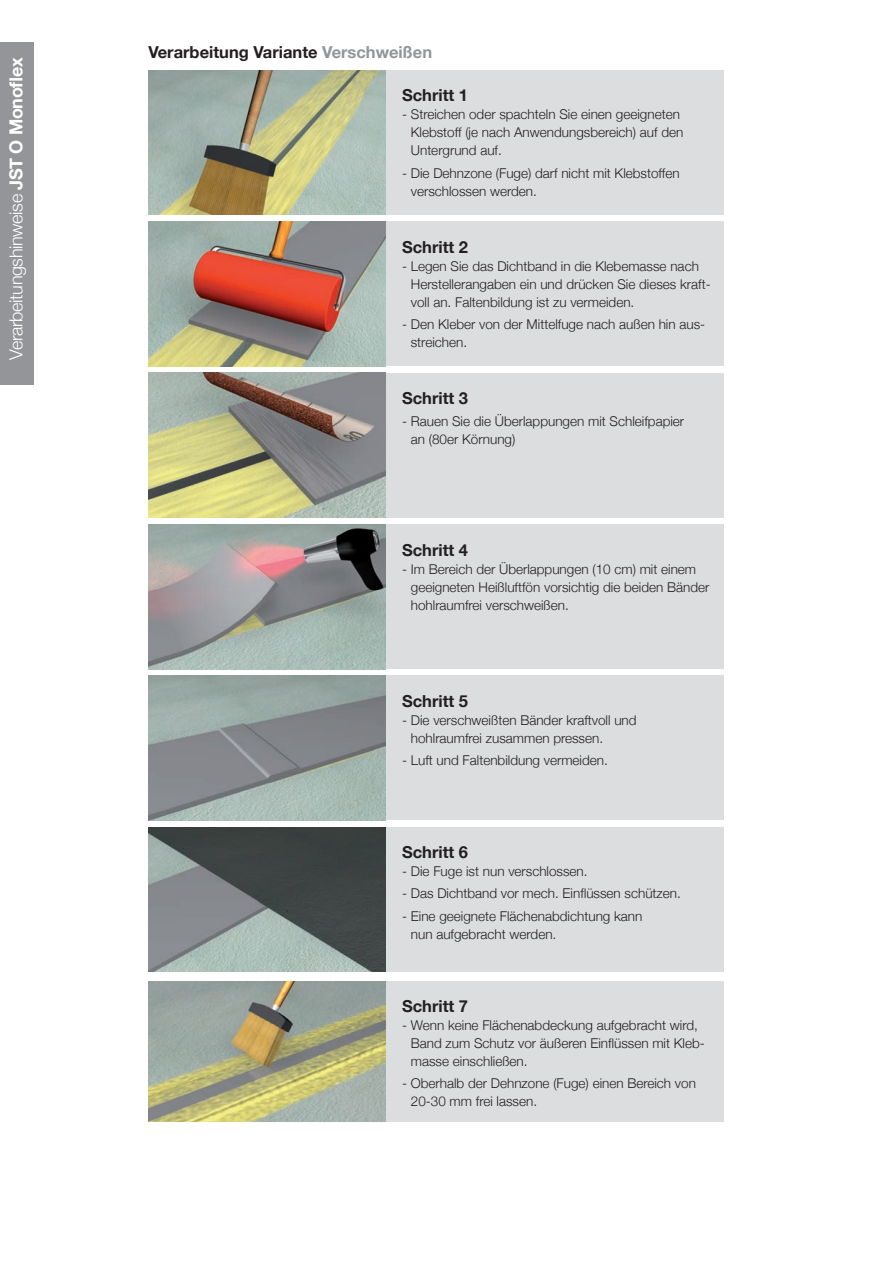
<style>
.page{position:relative;width:893px;height:1263px;background:#fff}
.page>*{position:absolute;margin:0;border:0;box-sizing:border-box;transform-origin:0 0}
.t1{font:300 18px "Helvetica Neue";letter-spacing:-.02em;color:#fff}
.t2{font:700 16.5px "Helvetica Neue";color:#231f20}
.t3{font:300 13.5px/18px "Helvetica Neue";color:#231f20}
.s1{font-weight:700}
.s2{color:#939598}
</style>
<div class="page">
<div style="left:0;top:42px;width:34px;height:343px;background:#939598"></div>
<div style="left:385px;top:525px;width:338px;height:144px;background:#dcdddf"></div>
<img style="left:148px;top:525px;width:237px;height:144px">
<div style="left:385px;top:70px;width:338px;height:145px;background:#dcdddf"></div>
<img style="left:148px;top:70px;width:237px;height:145px">
<div style="left:385px;top:222px;width:338px;height:144px;background:#dcdddf"></div>
<div style="left:385px;top:373px;width:338px;height:145px;background:#dcdddf"></div>
<img style="left:148px;top:222px;width:237px;height:144px">
<img style="left:148px;top:373px;width:237px;height:144px">
<div style="left:385px;top:676px;width:338px;height:144px;background:#dcdddf"></div>
<img style="left:148px;top:676px;width:237px;height:144px">
<div style="left:385px;top:827px;width:338px;height:145px;background:#dcdddf"></div>
<img style="left:148px;top:827px;width:237px;height:145px">
<div style="left:385px;top:981px;width:338px;height:140px;background:#dcdddf"></div>
<img style="left:148px;top:981px;width:237px;height:140px">
<h1 class="t1" style="left:2px;top:360px;width:304px;rotate:-90deg">Verarbeitungshinweise <span class="s1">JST O Monoflex</span></h1>
<p class="t2" style="left:148px;top:39px;width:285px">Verarbeitung Variante <span class="s2">Verschweißen</span></p>
<p class="t2" style="left:402px;top:82px;width:68px">Schritt 1</p>
<p class="t3" style="left:411px;top:105px;width:274px;text-indent:-9px">- Streichen oder spachteln Sie einen geeigneten<br>Klebstoff (je nach Anwendungsbereich) auf den<br>Untergrund auf.</p>
<p class="t3" style="left:411px;top:163px;width:270px;text-indent:-9px">- Die Dehnzone (Fuge) darf nicht mit Klebstoffen verschlossen werden.</p>
<p class="t2" style="left:402px;top:234px;width:68px">Schritt 2</p>
<p class="t3" style="left:411px;top:256px;width:301px;text-indent:-9px">- Legen Sie das Dichtband in die Klebemasse nach<br>Herstellerangaben ein und drücken Sie dieses kraft&shy;voll an. Faltenbildung ist zu vermeiden.</p>
<p class="t3" style="left:411px;top:314px;width:296px;text-indent:-9px">- Den Kleber von der Mittelfuge nach außen hin aus&shy;streichen.</p>
<p class="t2" style="left:402px;top:385px;width:68px">Schritt 3</p>
<p class="t3" style="left:411px;top:412px;width:275px;text-indent:-9px">- Rauen Sie die Überlappungen mit Schleifpapier an (80er Körnung)</p>
<p class="t2" style="left:402px;top:537px;width:68px">Schritt 4</p>
<p class="t3" style="left:411px;top:559px;width:300px;text-indent:-9px">- Im Bereich der Überlappungen (10 cm) mit einem geeigneten Heißluftfön vorsichtig die beiden Bänder hohlraumfrei verschweißen.</p>
<p class="t2" style="left:402px;top:688px;width:68px">Schritt 5</p>
<p class="t3" style="left:411px;top:710px;width:227px;text-indent:-9px">- Die verschweißten Bänder kraftvoll und hohlraumfrei zusammen pressen.</p>
<p class="t3" style="left:402px;top:750px;width:207px">- Luft und Faltenbildung vermeiden.</p>
<p class="t2" style="left:402px;top:839px;width:68px">Schritt 6</p>
<p class="t3" style="left:402px;top:861px;width:187px">- Die Fuge ist nun verschlossen.</p>
<p class="t3" style="left:402px;top:884px;width:280px">- Das Dichtband vor mech. Einflüssen schützen.</p>
<p class="t3" style="left:411px;top:906px;width:233px;text-indent:-9px">- Eine geeignete Flächenabdichtung kann nun aufgebracht werden.</p>
<p class="t2" style="left:402px;top:993px;width:68px">Schritt 7</p>
<p class="t3" style="left:411px;top:1015px;width:296px;text-indent:-9px">- Wenn keine Flächenabdeckung aufgebracht wird,<br>Band zum Schutz vor äußeren Einflüssen mit Kleb&shy;masse einschließen.</p>
<p class="t3" style="left:411px;top:1074px;width:287px;text-indent:-9px">- Oberhalb der Dehnzone (Fuge) einen Bereich von<br>20-30 mm frei lassen.</p>
</div>
